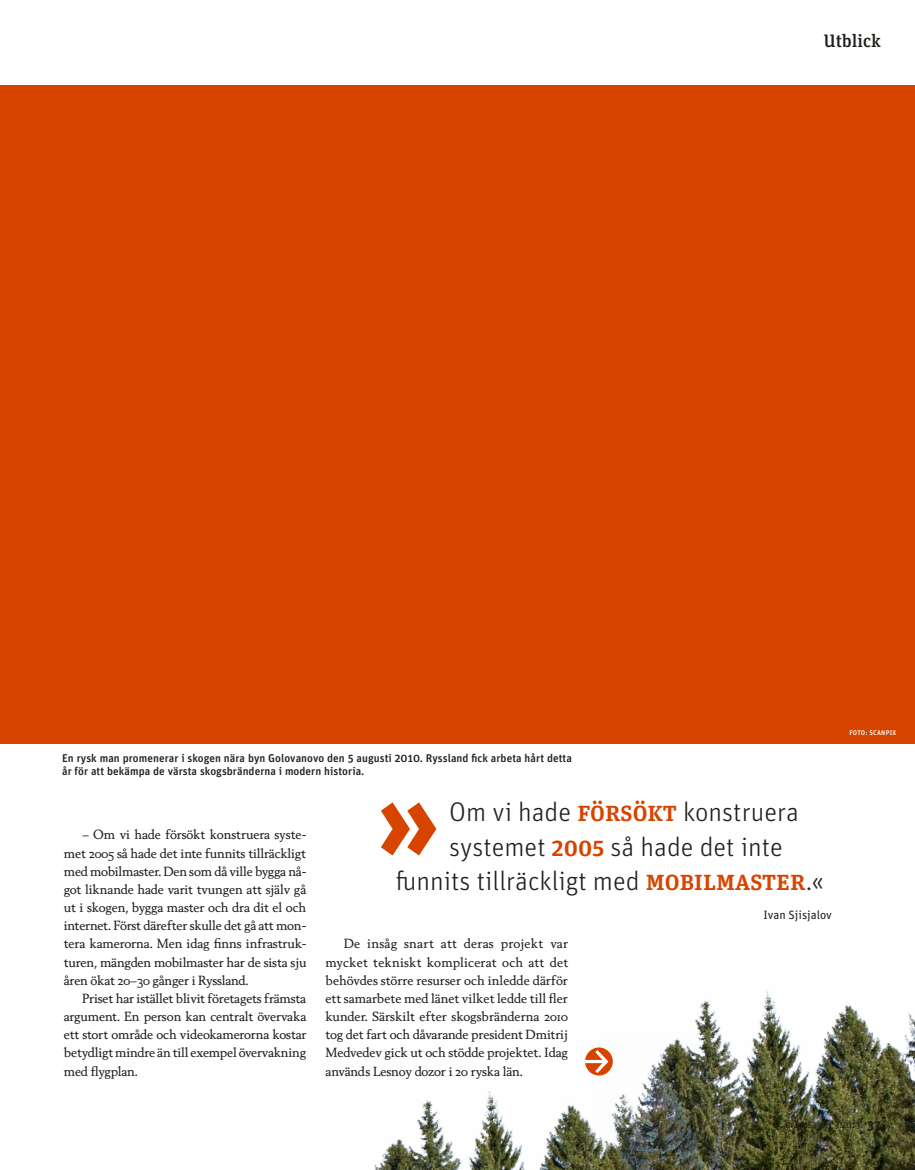
<style>
.page{position:relative;width:915px;height:1170px;background:#fff}
.page>*{position:absolute;margin:0;border:0;box-sizing:border-box;transform-origin:0 0}
.Citat_medel{font:300 27px "Unit Pro";color:#221e1b}
.Mellis{font:500 18px "Unit Slab Pro";color:#221e1b}
.Bröd_in{font:12.75px/18.1px "Berling Nova Text Pro";letter-spacing:-.015em;color:#221e1b;text-align:justify}
.Citatbyline_medel{font:12px "Unit Pro";color:#221e1b}
.Bildtext{font:500 11.25px/12.8px "Unit Pro";letter-spacing:.005em;color:#221e1b}
.t1{font:9px "Unit Pro";color:#221e1b}
.Bildbyline{font:500 6.75px "Unit Pro";letter-spacing:.03em;color:#fff}
.s1{font-family:"Unit Slab Pro";font-weight:500;color:#d64400}
.s2{font-weight:700;font-size:13.5px}
</style>
<div class="page">
<img style="left:695px;top:991px;width:219px;height:178px">
<img style="left:374px;top:1037px;width:347px;height:132px">
<svg style="left:585px;top:1047px;width:27px;height:28px"></svg>
<div style="left:0;top:85px;width:914px;height:658px;background:#d64400"></div>
<svg style="left:381px;top:802px;width:55px;height:53px"></svg>
<p class="Mellis" style="left:823px;top:28px;width:59px">Utblick</p>
<p class="Bildtext" style="left:62px;top:751px;width:511px">En rysk man promenerar i skogen nära byn Golovanovo den 5 augusti 2010. Ryssland fick arbeta hårt detta år för att bekämpa de värsta skogsbränderna i modern historia.</p>
<p class="Bröd_in" style="left:64px;top:825px;width:244px;text-indent:18px">– Om vi hade försökt konstruera syste&shy;met 2005 så hade det inte funnits tillräckligt med mobilmaster. Den som då ville bygga nå&shy;got liknande hade varit tvungen att själv gå ut i skogen, bygga master och dra dit el och internet. Först därefter skulle det gå att mon&shy;tera kamerorna. Men idag finns infrastruk&shy;turen, mängden mobilmaster har de sista sju åren ökat 20–30 gånger i Ryssland.</p>
<p class="Bröd_in" style="left:64px;top:988px;width:244px;text-indent:18px">Priset har istället blivit företagets främsta argument. En person kan centralt övervaka ett stort område och videokamerorna kostar betydligt mindre än till exempel övervakning med flygplan.</p>
<p class="Citat_medel" style="left:449px;top:794px;width:351px">Om vi hade <span class="s1">försökt</span> konstruera</p>
<p class="Citat_medel" style="left:449px;top:828px;width:335px">systemet <span class="s1">2005</span> så hade det inte</p>
<p class="Citat_medel" style="left:395px;top:863px;width:429px">funnits tillräckligt med <span class="s1">mobilmaster</span>.«</p>
<p class="Citatbyline_medel" style="left:763px;top:906px;width:70px">Ivan Sjisjalov</p>
<p class="Bröd_in" style="left:325px;top:934px;width:244px;text-indent:18px">De insåg snart att deras projekt var mycket tekniskt komplicerat och att det behövdes större resurser och inledde därför ett samarbete med länet vilket ledde till fler kunder. Särskilt efter skogsbränderna 2010 tog det fart och dåvarande president Dmitrij Medvedev gick ut och stödde projektet. Idag används Lesnoy dozor i 20 ryska län.</p>
<p class="Bildbyline" style="left:849px;top:727px;width:48px">FOTO: SCANPIX</p>
<p class="t1" style="left:785px;top:1118px;width:97px">BrandSäkert 3.2013 · <span class="s2">37</span></p>
</div>
